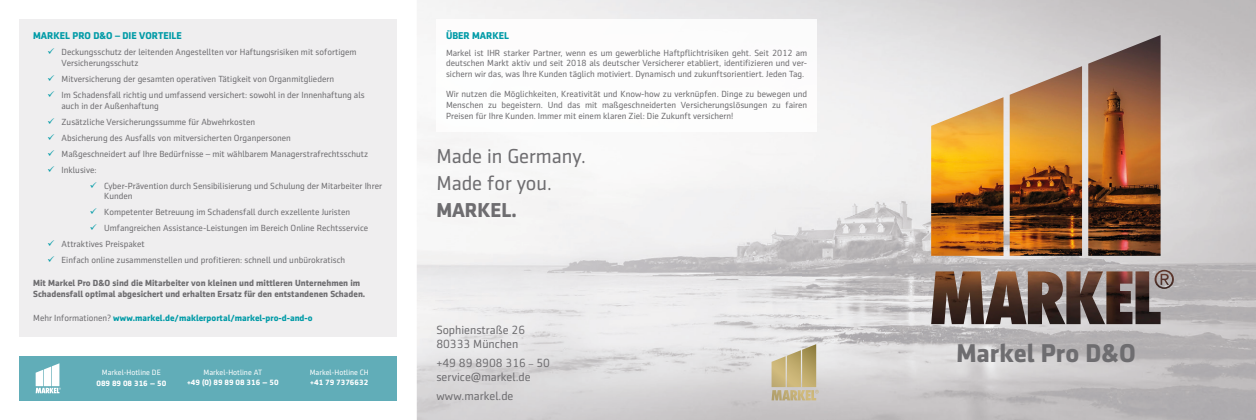
<style>
.page{position:relative;width:1256px;height:420px;background:#fff}
.page>*{position:absolute;margin:0;border:0;box-sizing:border-box;transform-origin:0 0}
.t1{font:700 26px "Sentico Sans DT";color:#6e6d70}
.t2{font:20.4px/26.5px "Sentico Sans DT";color:#6e6d70}
.t3{font:700 20.4px "Sentico Sans DT";color:#6e6d70}
.t4{font:12px/14.4px "Sentico Sans DT";color:#6e6d70}
.t5{font:700 10px "Sentico Sans DT";color:#019ba7}
.t6{font:9px/10.8px "Sentico Sans DT";color:#6e6d70}
.t7{font:700 9px/10.8px "Sentico Sans DT";color:#6e6d70}
.t8{font:700 9px "Sentico Sans DT";color:#019ba7}
.t9{font:7.8px "Sentico Sans DT";color:#fff}
.t10{font:700 7.8px "Sentico Sans DT";color:#fff}
.s1{color:#019ba7}
.s2{font-weight:400;color:#6e6d70}
.s3{font-size:9px}
</style>
<div class="page">
<img style="left:802px;top:34px;width:454px;height:386px">
<img style="left:451px;top:132px;width:351px;height:288px">
<img style="left:931px;top:35px;width:243px;height:289px">
<svg style="left:771px;top:344px;width:48px;height:56px;background:#c9bb93"></svg>
<img style="left:629px;top:20px;width:188px;height:111px">
<div style="left:19px;top:20px;width:378px;height:316px;background:#efeeef"></div>
<div style="left:19px;top:356px;width:378px;height:44px;background:#61adb8"></div>
<svg style="left:36px;top:363px;width:25px;height:30px"></svg>
<p class="t5" style="left:33px;top:30px;width:150px">MARKEL PRO D&amp;O – DIE VORTEILE</p>
<p class="t6" style="left:62px;top:47px;width:297px;text-indent:-14px"><span class="s1">✓</span> Deckungsschutz der leitenden Angestellten vor Haftungsrisiken mit sofortigem<br>Versicherungsschutz</p>
<p class="t6" style="left:47px;top:74px;width:288px"><span class="s1">✓</span> Mitversicherung der gesamten operativen Tätigkeit von Organmitgliedern</p>
<p class="t6" style="left:62px;top:90px;width:305px;text-indent:-14px"><span class="s1">✓</span> Im Schadensfall richtig und umfassend versichert: sowohl in der Innenhaftung als auch in der Außenhaftung</p>
<p class="t6" style="left:47px;top:116px;width:209px"><span class="s1">✓</span> Zusätzliche Versicherungssumme für Abwehrkosten</p>
<p class="t6" style="left:47px;top:132px;width:245px"><span class="s1">✓</span> Absicherung des Ausfalls von mitversicherten Organpersonen</p>
<p class="t6" style="left:47px;top:148px;width:322px"><span class="s1">✓</span> Maßgeschneidert auf Ihre Bedürfnisse – mit wählbarem Managerstrafrechtsschutz</p>
<p class="t6" style="left:47px;top:164px;width:51px"><span class="s1">✓</span> Inklusive:</p>
<p class="t6" style="left:104px;top:180px;width:279px;text-indent:-14px"><span class="s1">✓</span> Cyber-Prävention durch Sensibilisierung und Schulung der Mitarbeiter Ihrer<br>Kunden</p>
<p class="t6" style="left:90px;top:207px;width:262px"><span class="s1">✓</span> Kompetenter Betreuung im Schadensfall durch exzellente Juristen</p>
<p class="t6" style="left:90px;top:223px;width:280px"><span class="s1">✓</span> Umfangreichen Assistance-Leistungen im Bereich Online Rechtsservice</p>
<p class="t6" style="left:47px;top:239px;width:99px"><span class="s1">✓</span> Attraktives Preispaket</p>
<p class="t6" style="left:47px;top:255px;width:299px"><span class="s1">✓</span> Einfach online zusammenstellen und profitieren: schnell und unbürokratisch</p>
<p class="t7" style="left:33px;top:277px;width:334px">Mit Markel Pro D&amp;O sind die Mitarbeiter von kleinen und mittleren Unternehmen im<br>Schadensfall optimal abgesichert und erhalten Ersatz für den entstandenen Schaden.</p>
<p class="t8" style="left:33px;top:312px;width:281px"><span class="s2">Mehr Informationen?</span> www.markel.de/maklerportal/markel-pro-d-and-o</p>
<p class="t9" style="left:102px;top:368px;width:60px">Markel-Hotline DE</p>
<p class="t10" style="left:96px;top:378px;width:71px">089 89 08 316 -50</p>
<p class="t9" style="left:204px;top:367px;width:60px">Markel-Hotline AT</p>
<p class="t10" style="left:187px;top:378px;width:93px">+49 (0) 89 89 08 316 -50</p>
<p class="t9" style="left:310px;top:367px;width:61px">Markel-Hotline CH</p>
<p class="t10" style="left:310px;top:378px;width:60px">+41 79 7376632</p>
<p class="t5" style="left:446px;top:30px;width:65px">ÜBER MARKEL</p>
<p class="t6" style="left:446px;top:47px;width:363px;text-align:justify">Markel ist IHR starker Partner, wenn es um gewerbliche Haftpflichtrisiken geht. Seit 2012 am deutschen Markt aktiv und seit 2018 als deutscher Versicherer etabliert, identifizieren und ver&shy;sichern wir das, was Ihre Kunden täglich motiviert. Dynamisch und zukunftsorientiert. Jeden Tag.</p>
<p class="t6" style="left:446px;top:89px;width:363px;text-align:justify">Wir nutzen die Möglichkeiten, Kreativität und Know-how zu verknüpfen. Dinge zu bewegen und Menschen zu begeistern. Und das mit maßgeschneiderten Versicherungslösungen zu fairen Preisen für Ihre Kunden. Immer mit einem klaren Ziel: Die Zukunft versichern!</p>
<h2 class="t2" style="left:436px;top:143px;width:151px">Made in Germany.<br>Made for you.</h2>
<h2 class="t3" style="left:436px;top:198px;width:82px">MARKEL.</h2>
<h3 class="t4" style="left:436px;top:322px;width:90px">Sophienstraße 26<br>80333 München</h3>
<h3 class="t4" style="left:436px;top:355px;width:115px">+49 89 8908 316 <span class="s3">–</span> 50 service@markel.de</h3>
<h3 class="t4" style="left:436px;top:389px;width:79px">www.markel.de</h3>
<h1 class="t1" style="left:956px;top:338px;width:181px">Markel Pro D&amp;O</h1>
</div>
